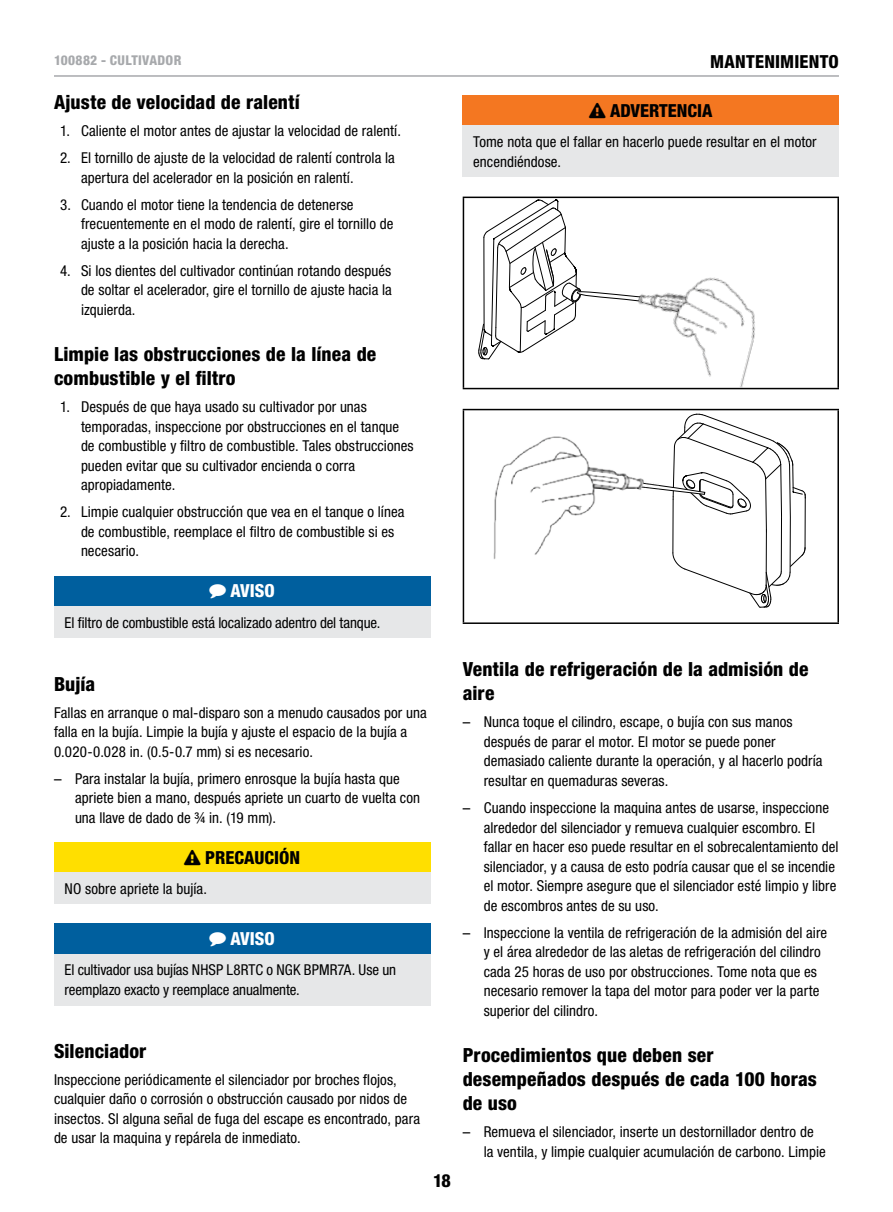
<style>
.page{position:relative;width:893px;height:1212px;background:#fff}
.page>*{position:absolute;margin:0;border:0;box-sizing:border-box;transform-origin:0 0}
.t1{font:800 condensed 19.5px/24px "Helvetica Neue LT Std";letter-spacing:.01em;color:#000}
.t2{font:800 condensed 18px "Helvetica Neue LT Std";color:#000}
.t3{font:800 condensed 18px "Helvetica Neue LT Std";letter-spacing:-.015em;color:#fff}
.t4{font:condensed 15px/19.5px "Helvetica Neue LT Std";letter-spacing:.005em;color:#000}
.t5{font:800 condensed 13.5px "Helvetica Neue LT Std";letter-spacing:.03em;color:#a7a9ac}
.s1{font-stretch:normal}
</style>
<div class="page">
<hr style="left:54px;top:75px;width:785px;height:2px;background:#a7a9ac">
<div style="left:54px;top:576px;width:376px;height:30px;background:#005f9e"></div>
<div style="left:54px;top:606px;width:376px;height:32px;background:#e6e7e8"></div>
<div style="left:54px;top:842px;width:376px;height:30px;background:#ffdf00"></div>
<div style="left:54px;top:872px;width:376px;height:32px;background:#e6e7e8"></div>
<div style="left:54px;top:924px;width:376px;height:30px;background:#005f9e"></div>
<div style="left:54px;top:954px;width:376px;height:51px;background:#e6e7e8"></div>
<div style="left:463px;top:95px;width:376px;height:31px;background:#f47721"></div>
<div style="left:463px;top:126px;width:376px;height:51px;background:#e6e7e8"></div>
<hr style="left:463px;top:197px;width:376px;height:1px;background:#000">
<hr style="left:463px;top:198px;width:1px;height:190px;background:#000">
<hr style="left:837px;top:198px;width:2px;height:190px;background:#000">
<hr style="left:463px;top:388px;width:376px;height:1px;background:#000">
<svg style="left:478px;top:200px;width:114px;height:159px"></svg>
<img style="left:592px;top:277px;width:234px;height:111px">
<hr style="left:463px;top:409px;width:376px;height:1px;background:#000">
<hr style="left:463px;top:410px;width:1px;height:212px;background:#000">
<hr style="left:837px;top:410px;width:2px;height:212px;background:#000">
<hr style="left:463px;top:622px;width:376px;height:2px;background:#000">
<svg style="left:658px;top:414px;width:148px;height:194px"></svg>
<img style="left:493px;top:437px;width:165px;height:122px">
<p class="t5" style="left:54px;top:52px;width:105px">100882 - Cultivador</p>
<p class="t2" style="left:710px;top:50px;width:129px">Manten imiento</p>
<h1 class="t1" style="left:54px;top:90px;width:248px">Ajuste de velocidad de ralentí</h1>
<p class="t4" style="left:60px;top:121px;width:342px">1. Caliente el motor antes de ajustar la velocidad de ralentí.</p>
<p class="t4" style="left:81px;top:148px;width:315px;text-indent:-21px">2. El tornillo de ajuste de la velocidad de ralentí controla la apertura del acelerador en la posición en ralentí.</p>
<p class="t4" style="left:81px;top:195px;width:314px;text-indent:-21px">3. Cuando el motor tiene la tendencia de detenerse frecuentemente en el modo de ralentí, gire el tornillo de ajuste a la posición hacia la derecha.</p>
<p class="t4" style="left:81px;top:261px;width:312px;text-align:justify;text-indent:-21px">4. Si los dientes del cultivador continúan rotando después de soltar el acelerador, gire el tornillo de ajuste hacia la izquierda.</p>
<h1 class="t1" style="left:54px;top:342px;width:324px">Limpie las obstrucciones de la línea de combustible y el filtro</h1>
<p class="t4" style="left:81px;top:397px;width:334px;text-indent:-21px">1. Después de que haya usado su cultivador por unas temporadas, inspeccione por obstrucciones en el tanque de combustible y filtro de combustible. Tales obstrucciones pueden evitar que su cultivador encienda o corra apropiadamente.</p>
<p class="t4" style="left:81px;top:502px;width:325px;text-indent:-21px">2. Limpie cualquier obstrucción que vea en el tanque o línea de combustible, reemplace el filtro de combustible si es necesario.</p>
<p class="t3" style="left:209px;top:580px;width:67px">◆ AVISO</p>
<p class="t4" style="left:64px;top:612px;width:317px">El filtro de combustible está localizado adentro del tanque.</p>
<p class="t2" style="left:589px;top:99px;width:125px">❑ ADVERTENCIA</p>
<p class="t4" style="left:473px;top:132px;width:345px">Tome nota que el fallar en hacerlo puede resultar en el motor encendiéndose.</p>
<h1 class="t1" style="left:54px;top:671px;width:43px">Bujía</h1>
<p class="t4" style="left:54px;top:702px;width:374px">Fallas en arranque o mal-disparo son a menudo causados por una falla en la bujía. Limpie la bujía y ajuste el espacio de la bujía a<br>0.020-0.028 in. (0.5-0.7 mm) si es necesario.</p>
<p class="t4" style="left:75px;top:768px;width:347px;text-indent:-21px"><span class="s1">–</span> Para instalar la bujía, primero enrosque la bujía hasta que apriete bien a mano, después apriete un cuarto de vuelta con una llave de dado de 3/4 in. (19 mm).</p>
<p class="t2" style="left:184px;top:846px;width:117px">❑ PRECAUCIÓN</p>
<p class="t4" style="left:64px;top:878px;width:144px">NO sobre apriete la bujía.</p>
<p class="t3" style="left:209px;top:927px;width:67px">◆ AVISO</p>
<p class="t4" style="left:64px;top:960px;width:333px">El cultivador usa bujías NHSP L8RTC o NGK BPMR7A. Use un reemplazo exacto y reemplace anualmente.</p>
<h1 class="t1" style="left:54px;top:1038px;width:94px">Silenciador</h1>
<p class="t4" style="left:54px;top:1070px;width:367px">Inspeccione periódicamente el silenciador por broches flojos, cualquier daño o corrosión o obstrucción causado por nidos de insectos. SI alguna señal de fuga del escape es encontrado, para de usar la maquina y repárela de inmediato.</p>
<p class="t2" style="left:433px;top:1169px;width:19px">18</p>
<h1 class="t1" style="left:463px;top:657px;width:347px">Ventila de refrigeración de la admisión de aire</h1>
<p class="t4" style="left:484px;top:712px;width:340px;text-indent:-21px"><span class="s1">–</span> Nunca toque el cilindro, escape, o bujía con sus manos después de parar el motor. El motor se puede poner demasiado caliente durante la operación, y al hacerlo podría resultar en quemaduras severas.</p>
<p class="t4" style="left:484px;top:798px;width:356px;text-indent:-21px"><span class="s1">–</span> Cuando inspeccione la maquina antes de usarse, inspeccione alrededor del silenciador y remueva cualquier escombro. El fallar en hacer eso puede resultar en el sobrecalentamiento del silenciador, y a causa de esto podría causar que el se incendie el motor. Siempre asegure que el silenciador esté limpio y libre de escombros antes de su uso.</p>
<p class="t4" style="left:484px;top:922px;width:345px;text-indent:-21px"><span class="s1">–</span> Inspeccione la ventila de refrigeración de la admisión del aire y el área alrededor de las aletas de refrigeración del cilindro cada 25 horas de uso por obstrucciones. Tome nota que es necesario remover la tapa del motor para poder ver la parte superior del cilindro.</p>
<h1 class="t1" style="left:463px;top:1043px;width:356px">Procedimientos que deben ser desempeñados después de cada 100 horas de uso</h1>
<p class="t4" style="left:484px;top:1122px;width:344px;text-indent:-21px"><span class="s1">–</span> Remueva el silenciador, inserte un destornillador dentro de la ventila, y limpie cualquier acumulación de carbono. Limpie</p>
</div>
